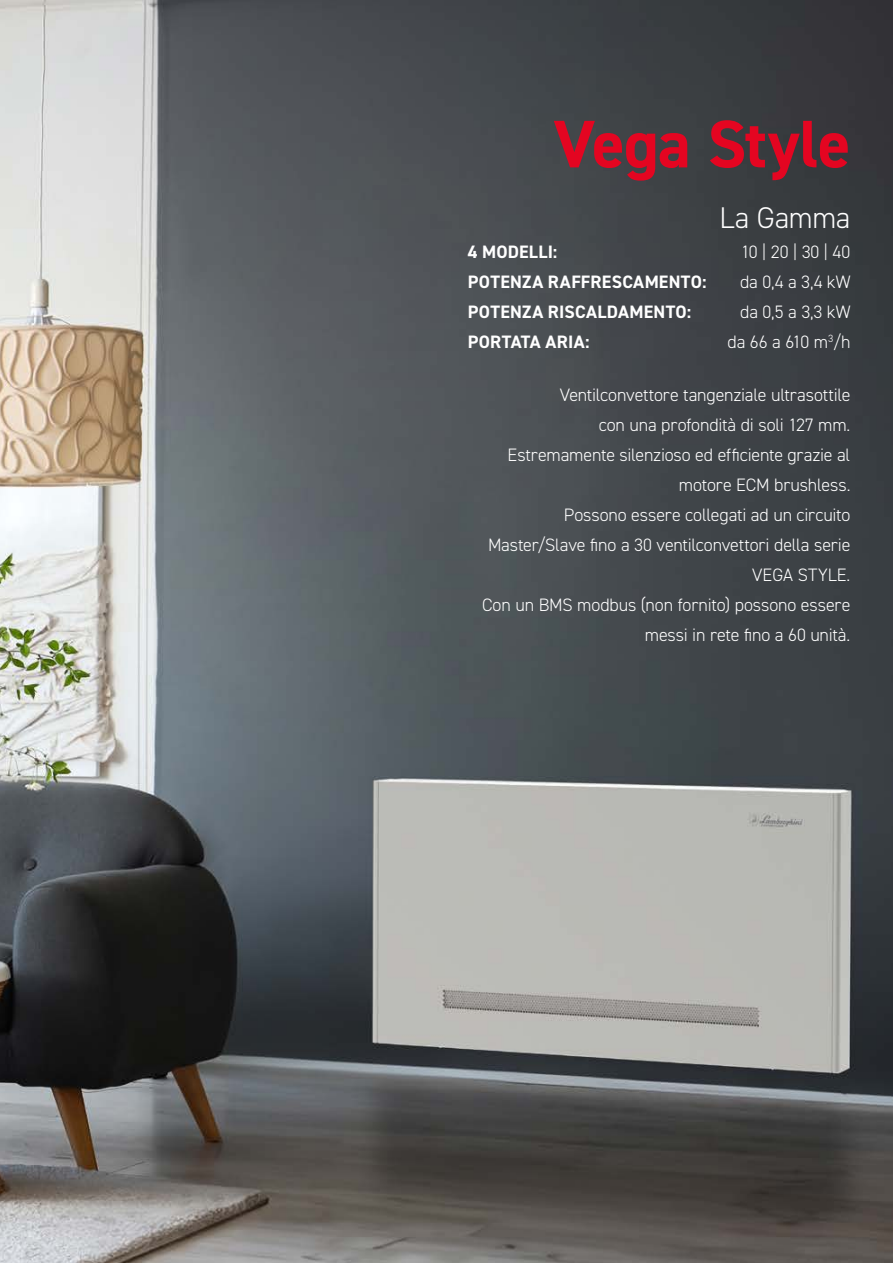
<style>
.page{position:relative;width:893px;height:1263px;background:#fff}
.page>*{position:absolute;margin:0;border:0;box-sizing:border-box;transform-origin:0 0}
.t1{font:700 67.5px "DIN2014";letter-spacing:-.015em;color:#e40521}
.t2{font:300 30px "DIN2014";letter-spacing:-.015em;color:#fff}
.t3{font:300 18px/30px "DIN2014";letter-spacing:-.01em;color:#fff;text-align:right}
.t4{font:700 18px "DIN2014";letter-spacing:.015em;color:#fff}
</style>
<div class="page">
<img style="left:0;top:0;width:893px;height:1263px">
<h1 class="t1" style="left:554px;top:99px;width:298px">Vega Style</h1>
<h2 class="t2" style="left:719px;top:200px;width:133px">La Gamma</h2>
<p class="t4" style="left:468px;top:240px;width:91px">4 MODELLI:</p>
<p class="t3" style="left:741px;top:237px;width:111px">10 | 20 | 30 | 40</p>
<p class="t4" style="left:468px;top:270px;width:240px">POTENZA RAFFRESCAMENTO:</p>
<p class="t3" style="left:740px;top:267px;width:112px">da 0,4 a 3,4 kW</p>
<p class="t4" style="left:468px;top:300px;width:225px">POTENZA RISCALDAMENTO:</p>
<p class="t3" style="left:740px;top:297px;width:112px">da 0,5 a 3,3 kW</p>
<p class="t4" style="left:468px;top:330px;width:123px">PORTATA ARIA:</p>
<p class="t3" style="left:728px;top:327px;width:124px">da 66 a 610 m<sup>3</sup>/h</p>
<p class="t3" style="left:482px;top:380px;width:370px">Ventilconvettore tangenziale ultrasottile<br>con una profondità di soli 127 mm.<br>Estremamente silenzioso ed efficiente grazie al motore ECM brushless.<br>Possono essere collegati ad un circuito Master/Slave fino a 30 ventilconvettori della serie VEGA STYLE.<br>Con un BMS modbus (non fornito) possono essere messi in rete fino a 60 unità.</p>
</div>
